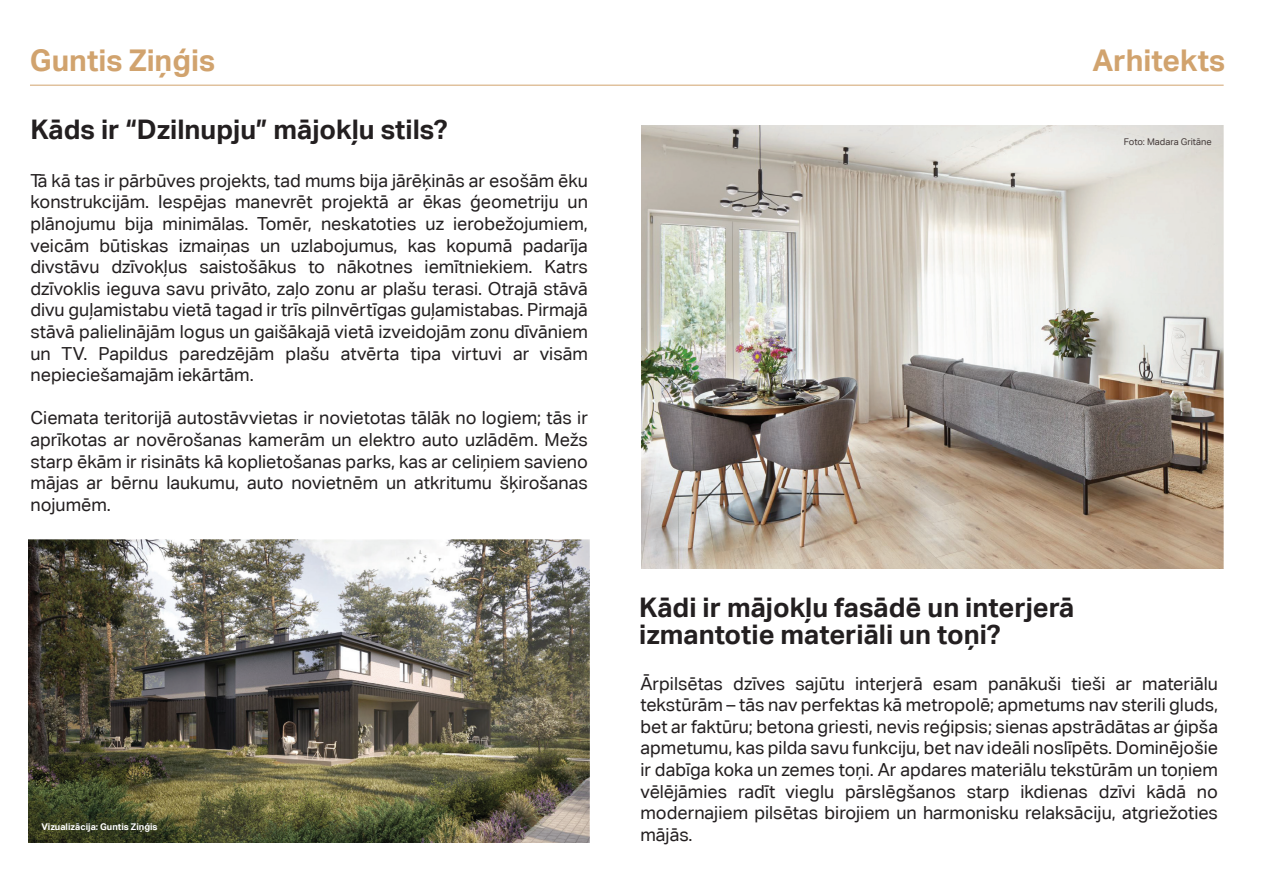
<style>
.page{position:relative;width:1263px;height:893px;background:#fff}
.page>*{position:absolute;margin:0;border:0;box-sizing:border-box;transform-origin:0 0}
.t1{font:700 30px "Aktiv Grotesk Corp";color:#d1a36e}
.t2{font:700 27px/27.6px "Aktiv Grotesk Corp";color:#231f20}
.t3{font:18px/21.6px "Aktiv Grotesk Corp";color:#231f20;text-align:justify}
.t4{font:700 9.3px "Aktiv Grotesk Corp";color:#fff}
.t5{font:9.3px "Aktiv Grotesk Corp";color:#443a39}
</style>
<div class="page">
<hr style="left:30px;top:85px;width:1194px;height:1px;background:#d1a36e">
<img style="left:642px;top:125px;width:582px;height:443px">
<img style="left:29px;top:540px;width:560px;height:303px">
<h1 class="t1" style="left:30px;top:41px;width:187px">Guntis Ziņģis</h1>
<h1 class="t1" style="left:1092px;top:41px;width:134px">Arhitekts</h1>
<h2 class="t2" style="left:30px;top:115px;width:419px">Kāds ir “Dzilnupju” mājokļu stils?</h2>
<p class="t3" style="left:30px;top:169px;width:559px">Tā kā tas ir pārbūves projekts, tad mums bija jārēķinās ar esošām ēku konstrukcijām. Iespējas manevrēt projektā ar ēkas ģeometriju un plānojumu bija minimālas. Tomēr, neskatoties uz ierobežojumiem, veicām būtiskas izmaiņas un uzlabojumus, kas kopumā padarīja divstāvu dzīvokļus saistošākus to nākotnes iemītniekiem. Katrs dzīvoklis ieguva savu privāto, zaļo zonu ar plašu terasi. Otrajā stāvā divu guļamistabu vietā tagad ir trīs pilnvērtīgas guļamistabas. Pirmajā stāvā palielinājām logus un gaišākajā vietā izveidojām zonu dīvāniem un TV. Papildus paredzējām plašu atvērta tipa virtuvi ar visām nepieciešamajām iekārtām.</p>
<p class="t3" style="left:30px;top:407px;width:559px">Ciemata teritorijā autostāvvietas ir novietotas tālāk no logiem; tās ir aprīkotas ar novērošanas kamerām un elektro auto uzlādēm. Mežs starp ēkām ir risināts kā koplietošanas parks, kas ar celiņiem savieno mājas ar bērnu laukumu, auto novietnēm un atkritumu šķirošanas nojumēm.</p>
<p class="t4" style="left:41px;top:821px;width:118px">Vizualizācija: Guntis Ziņģis</p>
<p class="t5" style="left:1124px;top:136px;width:89px">Foto: Madara Gritāne</p>
<h2 class="t2" style="left:639px;top:593px;width:437px">Kādi ir mājokļu fasādē un interjerā izmantotie materiāli un toņi?</h2>
<p class="t3" style="left:640px;top:672px;width:579px">Ārpilsētas dzīves sajūtu interjerā esam panākuši tieši ar materiālu tekstūrām – tās nav perfektas kā metropolē; apmetums nav sterili gluds, bet ar faktūru; betona griesti, nevis reģipsis; sienas apstrādātas ar ģipša apmetumu, kas pilda savu funkciju, bet nav ideāli noslīpēts. Dominējošie ir dabīga koka un zemes toņi. Ar apdares materiālu tekstūrām un toņiem vēlējāmies radīt vieglu pārslēgšanos starp ikdienas dzīvi kādā no modernajiem pilsētas birojiem un harmonisku relaksāciju, atgriežoties mājās.</p>
</div>
